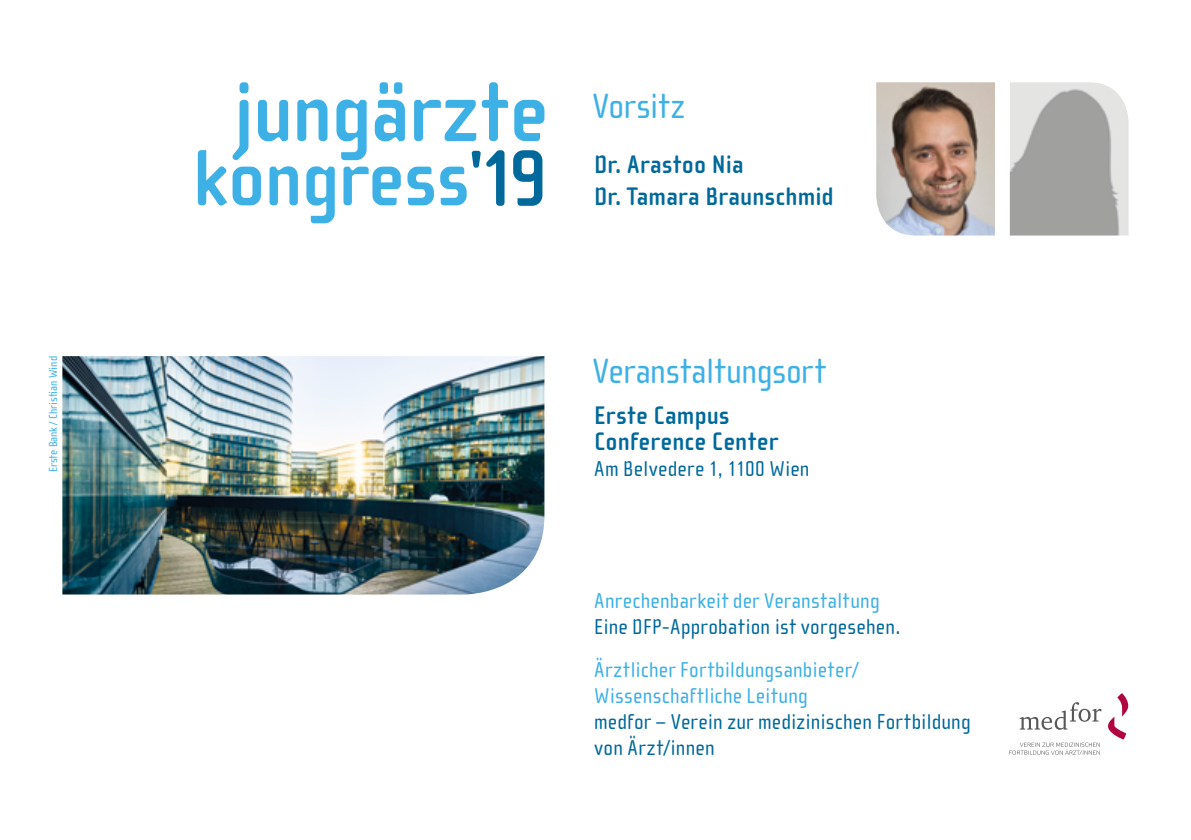
<style>
.page{position:relative;width:1191px;height:840px;background:#fff}
.page>*{position:absolute;margin:0;border:0;box-sizing:border-box;transform-origin:0 0}
.t1{font:36px "Cholla Sans";letter-spacing:-.01em;color:#3db0e5}
.t2{font:700 26px/32.6px "Cholla Sans";letter-spacing:.01em;color:#00699b}
.t3{font:22px/26px "Cholla Sans";letter-spacing:.01em;color:#00699b}
.t4{font:22px/26px "Cholla Sans";letter-spacing:.01em;color:#3db0e5}
.t5{font:12px "Cholla Sans";letter-spacing:-.005em;color:#3db0e5}
</style>
<div class="page">
<img style="left:876px;top:82px;width:119px;height:153px">
<img style="left:1009px;top:82px;width:119px;height:153px">
<img style="left:62px;top:356px;width:482px;height:238px">
<svg style="left:1108px;top:693px;width:20px;height:46px"></svg>
<svg style="left:1019px;top:702px;width:82px;height:27px"></svg>
<svg style="left:1009px;top:742px;width:90px;height:12px"></svg>
<svg style="left:198px;top:82px;width:346px;height:141px"></svg>
<p class="t5" style="left:47px;top:472px;width:117px;rotate:-90deg">Erste Bank / Christian Wind</p>
<h1 class="t1" style="left:592px;top:86px;width:94px">Vorsitz</h1>
<p class="t2" style="left:594px;top:148px;width:241px">Dr. Arastoo Nia<br>Dr. Tamara Braunschmid</p>
<h1 class="t1" style="left:592px;top:351px;width:235px">Veranstaltungsort</h1>
<p class="t2" style="left:594px;top:402px;width:185px;line-height:26px">Erste Campus<br>Conference Center</p>
<p class="t3" style="left:594px;top:455px;width:217px">Am Belvedere 1, 1100 Wien</p>
<p class="t4" style="left:594px;top:587px;width:287px">Anrechenbarkeit der Veranstaltung</p>
<p class="t3" style="left:594px;top:613px;width:308px">Eine DFP-Approbation ist vorgesehen.</p>
<p class="t4" style="left:594px;top:656px;width:266px">Ärztlicher Fortbildungsanbieter/<br>Wissenschaftliche Leitung</p>
<p class="t3" style="left:594px;top:708px;width:378px">medfor – Verein zur medizinischen Fortbildung von Ärzt/innen</p>
</div>
